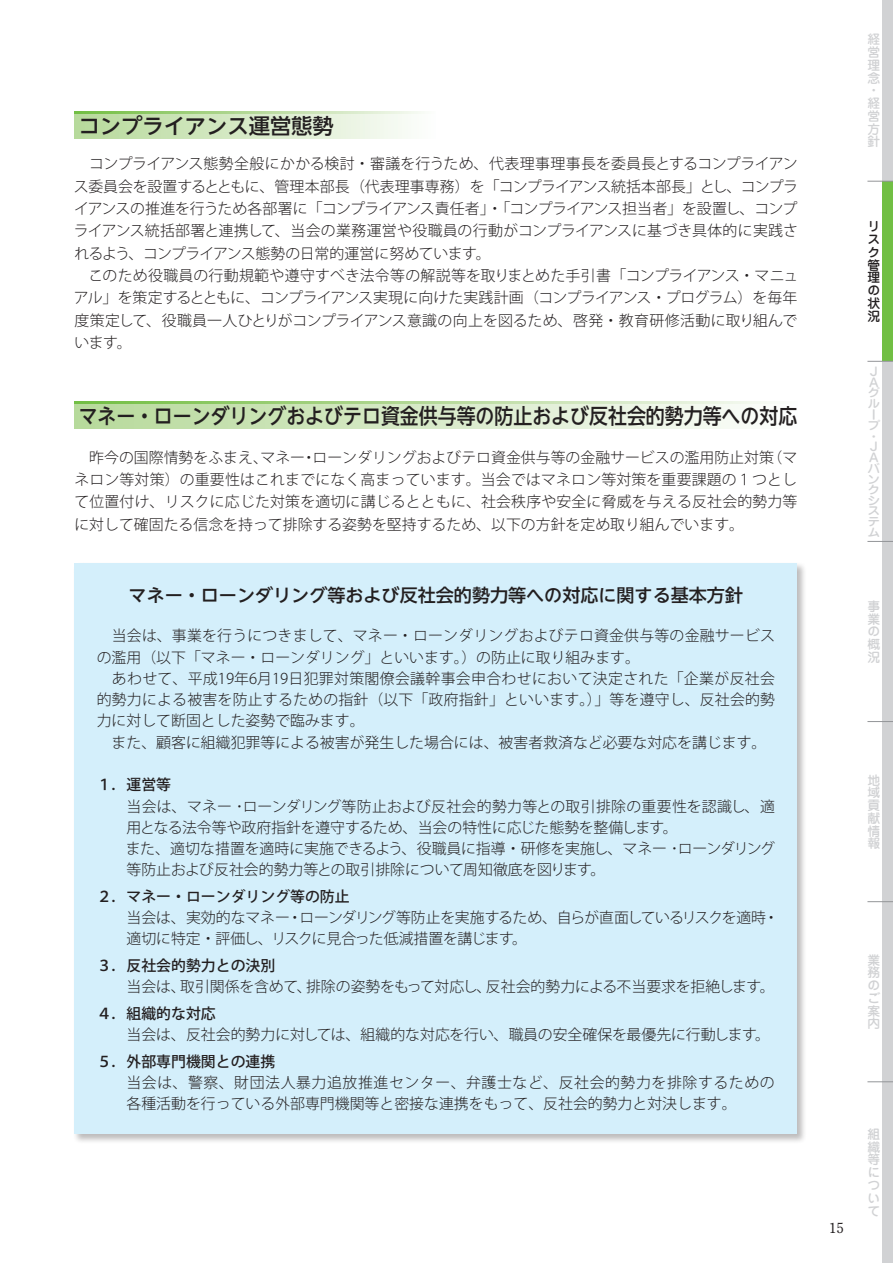
<style>
.page{position:relative;width:893px;height:1263px;background:#fff}
.page>*{position:absolute;margin:0;border:0;box-sizing:border-box;transform-origin:0 0}
.t1{font:500 21.3px "UD Shin Go NT Pr 6 N";color:#231f20;scale:.89 1}
.t2{font:500 21.3px "UD Shin Go NT Pr 6 N";color:#231f20}
.t3{font:500 18px "UD Shin Go NT Pr 6 N";color:#231f20}
.t4{font:300 14.85px/22.4px "Koz Go Pr 6 N";color:#231f20}
.t5{font:300 14.85px/21.3px "Koz Go Pr 6 N";letter-spacing:-.02em;color:#231f20}
.t6{font:500 14.85px "Koz Go Pr 6 N";color:#231f20}
.t7{font:700 13.8px "Futo Min A101 Pr 6 N";color:#231f20}
.t8{font:500 12.75px/12.8px "Jun 34 Pro";color:#d1d2d4;text-align:justify}
.t9{font:500 12.75px/12.8px "Jun 34 Pro";color:#231f20}
.t10{font:500 11.85px/10.6px "Jun 34 Pro";color:#d1d2d4;scale:1.08 1}
</style>
<div class="page">
<div style="left:882px;top:0;width:11px;height:181px;background:#d1d2d4"></div>
<div style="left:882px;top:181px;width:11px;height:180px;background:#71bf44"></div>
<div style="left:882px;top:361px;width:11px;height:180px;background:#d1d2d4"></div>
<div style="left:882px;top:541px;width:11px;height:180px;background:#d1d2d4"></div>
<div style="left:882px;top:721px;width:11px;height:181px;background:#d1d2d4"></div>
<div style="left:882px;top:902px;width:11px;height:180px;background:#d1d2d4"></div>
<div style="left:882px;top:1082px;width:11px;height:181px;background:#d1d2d4"></div>
<svg style="left:867px;top:181px;width:26px;height:1px"></svg>
<svg style="left:867px;top:361px;width:26px;height:1px"></svg>
<svg style="left:867px;top:541px;width:26px;height:1px"></svg>
<svg style="left:867px;top:721px;width:26px;height:1px"></svg>
<svg style="left:867px;top:901px;width:26px;height:1px"></svg>
<svg style="left:867px;top:1081px;width:26px;height:1px"></svg>
<div style="left:74px;top:112px;width:362px;height:26px;background:linear-gradient(to right,#b6d99a,#fcfdfb)"></div>
<svg style="left:74px;top:112px;width:362px;height:2px"></svg>
<div style="left:74px;top:402px;width:723px;height:26px;background:linear-gradient(to right,#b6d99a,#fcfdfc)"></div>
<svg style="left:74px;top:402px;width:723px;height:2px"></svg>
<div style="left:73px;top:562px;width:734px;height:582px;background:#231f20;opacity:.3"></div>
<div style="left:74px;top:563px;width:723px;height:571px;background:#d4effb"></div>
<h1 class="t2" style="left:79px;top:109px;width:257px">コンプライアンス運営態勢</h1>
<p class="t4" style="left:74px;top:153px;width:726px">　コンプライアンス態勢全般にかかる検討・審議を行うため、代表理事理事長を委員長とするコンプライアンス委員会を設置するとともに、管理本部長（代表理事専務）を「コンプライアンス統括本部長」とし、コンプライアンスの推進を行うため各部署に「コンプライアンス責任者」・「コンプライアンス担当者」を設置し、コンプライアンス統括部署と連携して、当会の業務運営や役職員の行動がコンプライアンスに基づき具体的に実践されるよう、コンプライアンス態勢の日常的運営に努めています。<br>　このため役職員の行動規範や遵守すべき法令等の解説等を取りまとめた手引書「コンプライアンス・マニュアル」を策定するとともに、コンプライアンス実現に向けた実践計画（コンプライアンス・プログラム）を毎年度策定して、役職員一人ひとりがコンプライアンス意識の向上を図るため、啓発-・教育研修活動に取り組んでいます。</p>
<h1 class="t1" style="left:79px;top:399px;width:809px">マネー・ローンダリングおよびテロ資金供与等の防止および反社会的勢力等への対応</h1>
<p class="t4" style="left:74px;top:446px;width:725px;text-align:justify">　昨今の国際情勢をふまえ、マネー・ローンダリングおよびテロ資金供与等の金融サービスの濫用防止対策（マネロン等対策）の重要性はこれまでになく高まっています。当会ではマネロン等対策を重要課題の１つとして位置付け、リスクに応じた対策を適切に講じるとともに、社会秩序や安全に脅威を与える反社会的勢力等に対して確固たる信念を持って排除する姿勢を堅持するため、以下の方針を定め取り組んでいます。</p>
<p class="t3" style="left:129px;top:580px;width:616px">マネー・ローンダリング等および反社会的勢力等への対応に関する基本方針</p>
<p class="t4" style="left:97px;top:626px;width:680px;line-height:21.3px">　当会は、事業を行うにつきまして、マネー・ローンダリングおよびテロ資金供与等の金融サービスの濫用（以下「マネー・ローンダリング」といいます。）の防止に取り組みます。<br>　あわせて、平成19年6月19日犯罪対策閣僚会議幹事会申合わせにおいて決定された「企業が反社会的勢力による被害を防止するための指針（以下「政府指針」といいます。）」等を遵守し、反社会的勢力に対して断固とした姿勢で臨みます。<br>　また、顧客に組織犯罪等による被害が発生した場合には、被害者救済など必要な対応を講じます。</p>
<p class="t6" style="left:97px;top:776px;width:76px">１．運営等</p>
<p class="t4" style="left:126px;top:796px;width:651px;line-height:21.3px">当会は、マネー･ローンダリング等防止および反社会的勢力等との取引排除の重要性を認識し、適用となる法令等や政府指針を遵守するため、当会の特性に応じた態勢を整備します。<br>また、適切な措置を適時に実施できるよう、役職員に指導・研修を実施し、マネー･ローンダリング等防止および反社会的勢力等との取引排除について周知徹底を図ります。</p>
<p class="t6" style="left:97px;top:888px;width:254px">２．マネー・ローンダリング等の防止</p>
<p class="t5" style="left:126px;top:907px;width:654px">当会は、実効的なマネー・ローンダリング等防止を実施するため、自らが直面しているリスクを適時・適切に特定・評価し、リスクに見合った低減措置を講じます。</p>
<p class="t6" style="left:97px;top:957px;width:180px">３．反社会的勢力との決別</p>
<p class="t4" style="left:126px;top:976px;width:650px">当会は、取引関係を含めて、排除の姿勢をもって対応し、反社会的勢力による不当要求を拒絶します。</p>
<p class="t6" style="left:97px;top:1005px;width:121px">４．組織的な対応</p>
<p class="t4" style="left:126px;top:1024px;width:645px">当会は、反社会的勢力に対しては、組織的な対応を行い、職員の安全確保を最優先に行動します。</p>
<p class="t6" style="left:97px;top:1053px;width:180px">５．外部専門機関との連携</p>
<p class="t4" style="left:126px;top:1072px;width:650px;line-height:21.3px">当会は、警察、財団法人暴力追放推進センター、弁護士など、反社会的勢力を排除するための各種活動を行っている外部専門機関等と密接な連携をもって、反社会的勢力と対決します。</p>
<p class="t8" style="left:867px;top:32px;width:14px;text-align:left">経営理念・経営方針</p>
<p class="t9" style="left:867px;top:219px;width:14px">リスク管理の状況</p>
<p class="t10" style="left:867px;top:364px;width:13px">Ｊ<br>Ａグループ</p>
<p class="t10" style="left:867px;top:430px;width:13px">・<br>Ｊ<br>Ａバンクシステム</p>
<p class="t8" style="left:867px;top:598px;width:14px">事業の概況</p>
<p class="t8" style="left:867px;top:772px;width:14px">地域貢献情報</p>
<p class="t8" style="left:867px;top:952px;width:14px">業務のご案内</p>
<p class="t7" style="left:829px;top:1217px;width:16px">15</p>
<p class="t8" style="left:867px;top:1126px;width:14px">組織等について</p>
</div>
